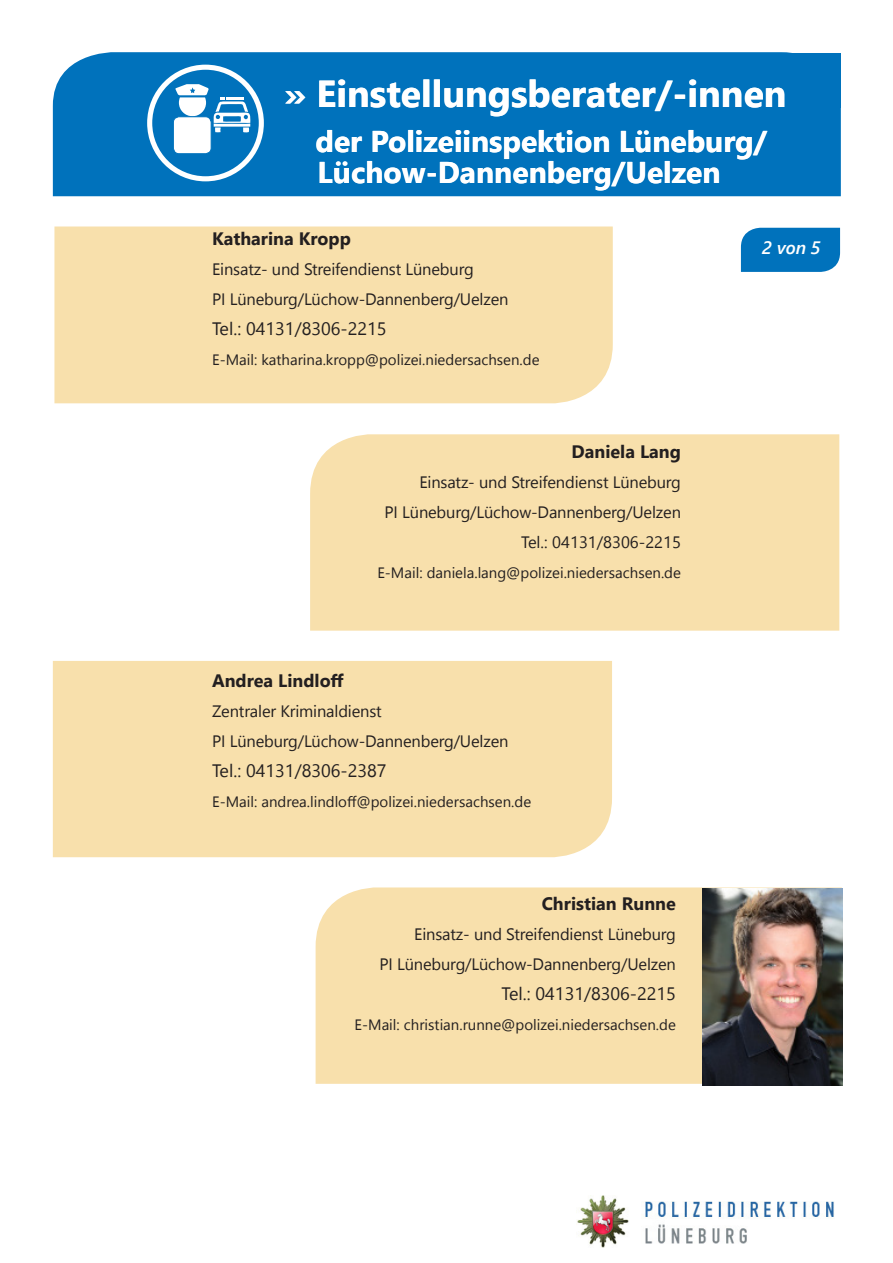
<style>
.page{position:relative;width:893px;height:1263px;background:#fff}
.page>*{position:absolute;margin:0;border:0;box-sizing:border-box;transform-origin:0 0}
.t1{font:700 37.5px "Segoe UI";color:#fff}
.t2{font:700 30px/30.6px "Segoe UI";color:#fff}
.t3{font:700 18px "Segoe UI";color:#231f20}
.t4{font:18px "Segoe UI";color:#231f20}
.t5{font:18px "Segoe UI Symbol";color:#231f20}
.t6{font:italic 600 18px "Segoe UI";color:#fff}
.t7{font:16.5px/30px "Segoe UI";letter-spacing:-.01em;color:#231f20}
.t8{font:16.5px "Segoe UI Symbol";color:#231f20}
.t9{font:15px "Segoe UI";color:#231f20}
.t10{font:15px "Segoe UI Symbol";color:#231f20}
</style>
<div class="page">
<div style="left:53px;top:52px;width:788px;height:144px;background:#0072bc"></div>
<div style="left:735px;top:53px;width:106px;height:55px;background:#0072bc"></div>
<div style="left:147px;top:65px;width:117px;height:116px;border:5px solid #fff;border-radius:50%"></div>
<div style="left:173px;top:117px;width:38px;height:37px;background:#fff;border-radius:6px"></div>
<div style="left:173px;top:117px;width:38px;height:37px;border:1px solid #0072bc;border-radius:6px"></div>
<svg style="left:176px;top:84px;width:75px;height:48px"></svg>
<div style="left:54px;top:226px;width:559px;height:177px;background:#f8e0ac"></div>
<div style="left:310px;top:434px;width:529px;height:197px;background:#f8e0ac"></div>
<div style="left:53px;top:661px;width:559px;height:196px;background:#f8e0ac"></div>
<div style="left:316px;top:887px;width:526px;height:197px;background:#f8e0ac"></div>
<div style="left:741px;top:228px;width:99px;height:44px;background:#0072bc"></div>
<img style="left:577px;top:1195px;width:257px;height:52px">
<img style="left:703px;top:889px;width:139px;height:196px">
<svg style="left:212px;top:323px;width:16px;height:12px"></svg>
<svg style="left:234px;top:326px;width:6px;height:9px"></svg>
<svg style="left:247px;top:322px;width:8px;height:13px"></svg>
<svg style="left:268px;top:322px;width:4px;height:13px"></svg>
<svg style="left:521px;top:536px;width:26px;height:12px"></svg>
<svg style="left:553px;top:536px;width:7px;height:12px"></svg>
<svg style="left:572px;top:536px;width:4px;height:12px"></svg>
<svg style="left:379px;top:567px;width:63px;height:11px"></svg>
<svg style="left:453px;top:567px;width:35px;height:11px"></svg>
<svg style="left:502px;top:988px;width:16px;height:12px"></svg>
<svg style="left:524px;top:991px;width:6px;height:9px"></svg>
<svg style="left:536px;top:987px;width:8px;height:13px"></svg>
<svg style="left:557px;top:987px;width:4px;height:13px"></svg>
<svg style="left:356px;top:1019px;width:43px;height:11px"></svg>
<svg style="left:405px;top:1019px;width:22px;height:11px"></svg>
<svg style="left:441px;top:1019px;width:9px;height:11px"></svg>
<svg style="left:460px;top:1023px;width:8px;height:7px"></svg>
<svg style="left:287px;top:322px;width:98px;height:15px"></svg>
<div style="left:213px;top:354px;width:326px;height:15px;background:#f8e0ac"></div>
<svg style="left:590px;top:536px;width:90px;height:14px"></svg>
<div style="left:498px;top:567px;width:182px;height:14px;background:#f8e0ac"></div>
<svg style="left:576px;top:987px;width:99px;height:15px"></svg>
<div style="left:494px;top:1019px;width:181px;height:15px;background:#f8e0ac"></div>
<h1 class="t1" style="left:284px;top:63px;width:504px">» Einstellungsberater/-innen</h1>
<h2 class="t2" style="left:315px;top:126px;width:453px">der Polizeiinspektion Lüneburg/<br>Lüchow-Dannenberg/Uelzen</h2>
<p class="t3" style="left:212px;top:224px;width:140px">Katharina Kropp</p>
<p class="t7" style="left:212px;top:254px;width:298px">Einsatz- und Streifendienst Lüneburg<br>PI Lüneburg/Lüchow-Dannenberg/Uelzen</p>
<p class="t5" style="left:229px;top:318px;width:57px">● ✔ ✓</p>
<p class="t3" style="left:572px;top:437px;width:111px">Daniela Lang</p>
<p class="t7" style="left:385px;top:467px;width:298px;text-align:right">Einsatz- und Streifendienst Lüneburg<br>PI Lüneburg/Lüchow-Dannenberg/Uelzen</p>
<p class="t8" style="left:537px;top:532px;width:53px">● ✔ ✓</p>
<p class="t10" style="left:416px;top:564px;width:83px">● ■●●■</p>
<p class="t3" style="left:212px;top:666px;width:133px">Andrea Lindloff</p>
<p class="t7" style="left:212px;top:695px;width:298px">Zentraler Kriminaldienst<br>PI Lüneburg/Lüchow-Dannenberg/Uelzen</p>
<p class="t4" style="left:212px;top:756px;width:176px">Tel.: 04131/8306-2387</p>
<p class="t9" style="left:212px;top:789px;width:321px">E-Mail: andrea.lindloff@polizei.niedersachsen.de</p>
<p class="t3" style="left:542px;top:889px;width:136px">Christian Runne</p>
<p class="t7" style="left:379px;top:919px;width:298px;text-align:right">Einsatz- und Streifendienst Lüneburg<br>PI Lüneburg/Lüchow-Dannenberg/Uelzen</p>
<p class="t5" style="left:518px;top:983px;width:57px">● ✔ ✓</p>
<p class="t10" style="left:393px;top:1016px;width:102px">● ▲▼ ■ ◆■■</p>
<p class="t6" style="left:763px;top:235px;width:59px">2 von 5</p>
</div>
